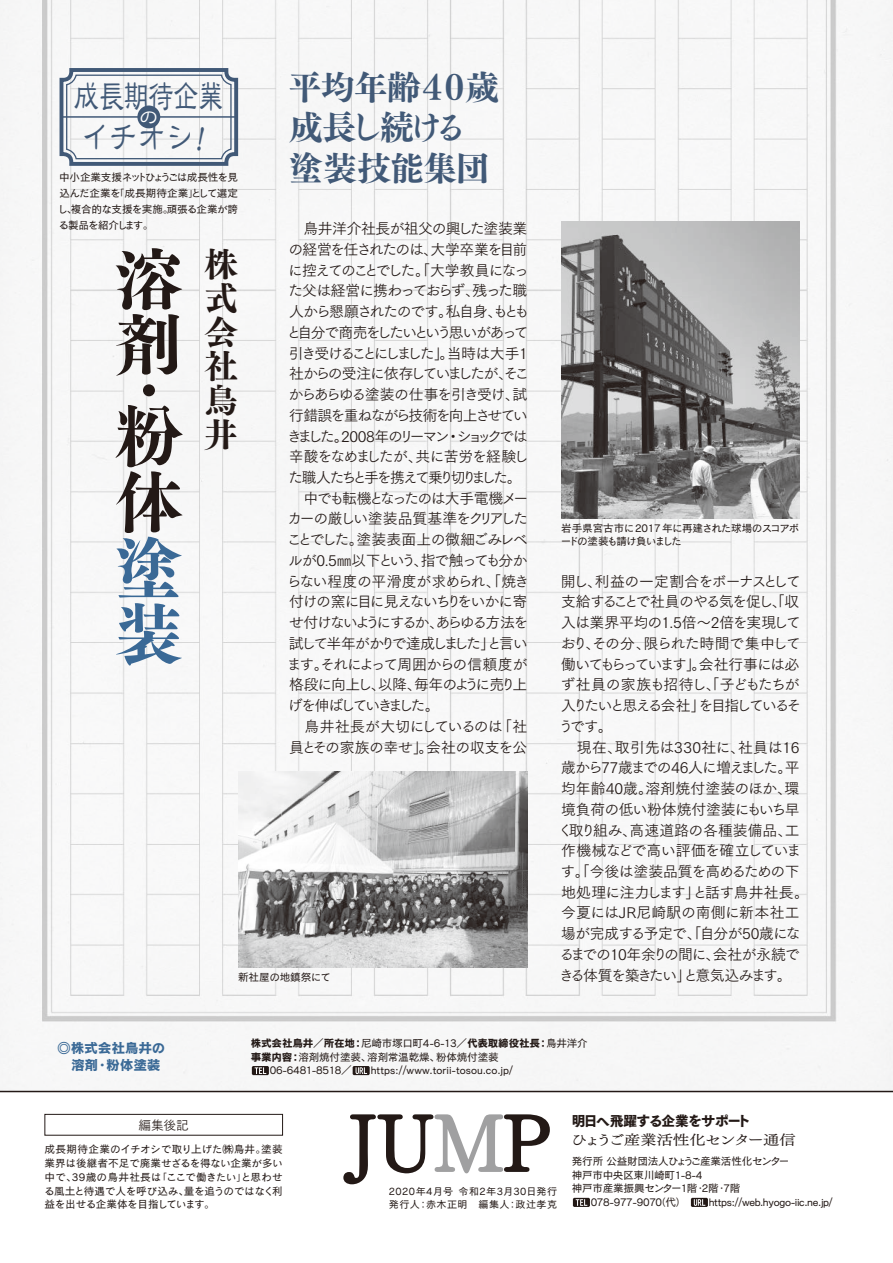
<style>
.page{position:relative;width:893px;height:1263px;background:#fff}
.page>*{position:absolute;margin:0;border:0;box-sizing:border-box;transform-origin:0 0}
.t1{font:68.1px/64.7px "Tsuku BMD Min Std E";color:#231916}
.t2{font:68.1px/65.2px "Tsuku BMD Min Std E";color:#3a6996}
.t3{font:37.05px "Likurei Std";color:#415977;scale:.8 1}
.t4{font:36.15px "Likurei Std";letter-spacing:-.02em;color:#415977;scale:.7 1}
.t5{font:34.05px/40.3px "Tsuku AMD Min Std E";letter-spacing:-.05em;color:#415977}
.t6{font:34.05px/34px "Tsuku BMD Min Std E";color:#231916;text-align:justify}
.t7{font:21.3px "Likurei Std";color:#fff}
.t8{font:14.85px/20.7px "Tsuku Go Pro R";letter-spacing:-.11em;color:#231916}
.t9{font:14.85px/20.7px "Tsuku Go Pro R";letter-spacing:-.055em;color:#231916}
.t10{font:13.8px/17px "Cezanne Pro B";letter-spacing:-.02em;color:#3a6996}
.t11{font:13.65px "Tsuku Min Pro RB";letter-spacing:-.035em;color:#231916;scale:1.19 1}
.t12{font:13.65px "Tsuku Go Pro H";letter-spacing:-.06em;color:#231916}
.t13{font:12.75px "Tsuku Go Pro R";color:#231916}
.t14{font:10.65px/13.8px "Cezanne Pro M";letter-spacing:-.03em;color:#231916;text-align:justify}
.t15{font:10.65px/12.8px "Cezanne Pro M";letter-spacing:-.055em;color:#231916}
.t16{font:10.65px "Cezanne Pro B";letter-spacing:-.02em;color:#231916}
.t17{font:10.65px "Cezanne Pro M";letter-spacing:.005em;color:#231916}
.t18{font:10.05px/12.8px "Cezanne Pro M";letter-spacing:.04em;color:#231916}
.s1{font-family:"Cezanne Pro M"}
.s2{font-family:"Cezanne Pro B"}
</style>
<div class="page">
<img style="left:0;top:0;width:893px;height:1091px">
<div style="left:45px;top:1114px;width:238px;height:21px;border:1px solid #231916"></div>
<hr style="left:0;top:1091px;width:893px;height:1px;background:#231916">
<svg style="left:252px;top:1066px;width:17px;height:9px"></svg>
<svg style="left:353px;top:1066px;width:17px;height:9px"></svg>
<img style="left:561px;top:221px;width:238px;height:298px">
<img style="left:238px;top:772px;width:289px;height:195px">
<svg style="left:573px;top:1198px;width:17px;height:9px"></svg>
<svg style="left:691px;top:1198px;width:17px;height:9px"></svg>
<svg style="left:343px;top:1114px;width:207px;height:70px"></svg>
<svg style="left:58px;top:66px;width:182px;height:102px"></svg>
<h3 class="t4" style="left:74px;top:72px;width:215px">成長期待企業</h3>
<h2 class="t3" style="left:80px;top:112px;width:144px">イチオシ</h2>
<p class="t14" style="left:58px;top:169px;width:182px;line-height:15.9px">中小企業支援ネットひょうごは成長性を見込んだ企業を「成長期待企業」として選定し、複合的な支援を実施。頑張る企業が誇る製品を紹介します。</p>
<h3 class="t7" style="left:138px;top:103px;width:23px">の</h3>
<h1 class="t1" style="left:115px;top:238px;width:69px">溶剤</h1>
<h1 class="t1" style="left:115px;top:349px;width:42px">・</h1>
<h1 class="t1" style="left:115px;top:394px;width:69px;line-height:66px">粉体</h1>
<h1 class="t2" style="left:115px;top:527px;width:69px">塗装</h1>
<h3 class="t6" style="left:204px;top:242px;width:35px">株式会社鳥井</h3>
<h3 class="t5" style="left:288px;top:63px;width:213px">平均年齢40歳成長し続ける塗装技能集団</h3>
<p class="t8" style="left:287px;top:217px;width:244px">　鳥井洋介社長が祖父の興した塗装業の経営を任されたのは、大学卒業を目前に控えてのことでした。「大学教員になった父は経営に携わっておらず、残った職人から懇願されたのです。私自身、もともと自分で商売をしたいという思いがあって引き受けることにしました」。当時は大手1社からの受注に依存していましたが、そこからあらゆる塗装の仕事を引き受け、試行錯誤を重ねながら技術を向上させていきました。2008年のリーマン・ショックでは辛酸をなめましたが、共に苦労を経験した職人たちと手を携えて乗り切りました。　中でも転機となったのは大手電機メーカーの厳しい塗装品質基準をクリアしたことでした。塗装表面上の微細ごみレベルが0.5㎜以下という、指で触っても分からない程度の平滑度が求められ、「焼き付けの窯に目に見えないちりをいかに寄せ付けないようにするか、あらゆる方法を試して半年がかりで達成しました」と言います。それによって周囲からの信頼度が格段に向上し、以降、毎年のように売り上げを伸ばしていきました。<br>　鳥井社長が大切にしているのは「社員とその家族の幸せ」。会社の収支を公</p>
<p class="t14" style="left:238px;top:970px;width:94px">新社屋の地鎮祭にて</p>
<p class="t15" style="left:561px;top:522px;width:240px">岩手県宮古市に2017年に再建された球場のスコアボードの塗装も請け負いました</p>
<p class="t9" style="left:558px;top:569px;width:253px">開し、利益の一定割合をボーナスとして支給することで社員のやる気を促し、「収入は業界平均の1.5倍～2倍を実現しており、その分、限られた時間で集中して働いてもらっています」。会社行事には必ず社員の家族も招待し、「子どもたちが入りたいと思える会社」を目指しているそうです。<br>　現在、取引先は330社に、社員は16歳から77歳までの46人に増えました。平均年齢40歳。溶剤焼付塗装のほか、環境負荷の低い粉体焼付塗装にもいち早く取り組み、高速道路の各種装備品、工作機械などで高い評価を確立しています。「今後は塗装品質を高めるための下地処理に注力します」と話す鳥井社長。今夏にはJR尼崎駅の南側に新本社工場が完成する予定で、「自分が50歳になるまでの10年余りの間に、会社が永続できる体質を築きたい」と意気込みます。</p>
<p class="t10" style="left:57px;top:1039px;width:110px">◎株式会社鳥井の　溶剤・粉体塗装</p>
<p class="t13" style="left:139px;top:1114px;width:52px">編集後記</p>
<p class="t16" style="left:251px;top:1036px;width:339px">株式会社鳥井<span class="s1">／</span>所在地：<span class="s1">尼崎市塚口町4-6-13／</span>代表取締役社長：<span class="s1">鳥井洋介</span></p>
<p class="t14" style="left:270px;top:1049px;width:230px;text-indent:-19px"><span class="s2">事業内容：</span>溶剤焼付塗装、溶剤常温乾燥、粉体焼付塗装<br>06-6481-8518／</p>
<p class="t17" style="left:371px;top:1064px;width:144px">https://www.torii-tosou.co.jp/</p>
<p class="t12" style="left:572px;top:1113px;width:180px">明日へ飛躍する企業をサポート</p>
<p class="t14" style="left:44px;top:1142px;width:240px">成長期待企業のイチオシで取り上げた㈱鳥井。塗装業界は後継者不足で廃業せざるを得ない企業が多い中で、39歳の鳥井社長は「ここで働きたい」と思わせる風土と待遇で人を呼び込み、量を追うのではなく利益を出せる企業体を目指しています。</p>
<p class="t18" style="left:389px;top:1185px;width:170px">2020年4月号 令和2年3月30日発行発行人：赤木正明　編集人：政辻孝克</p>
<p class="t11" style="left:571px;top:1128px;width:190px">ひょうご産業活性化センター通信</p>
<p class="t14" style="left:572px;top:1154px;width:219px">発行所 公益財団法人ひょうご産業活性化センター</p>
<p class="t14" style="left:572px;top:1167px;width:132px">神戸市中央区東川崎町1-8-4</p>
<p class="t14" style="left:572px;top:1181px;width:170px">神戸市産業振興センター1階・2階・7階</p>
<p class="t14" style="left:591px;top:1195px;width:101px">078-977-9070（代）　</p>
<p class="t14" style="left:709px;top:1195px;width:125px">https://web.hyogo-iic.ne.jp/</p>
</div>
